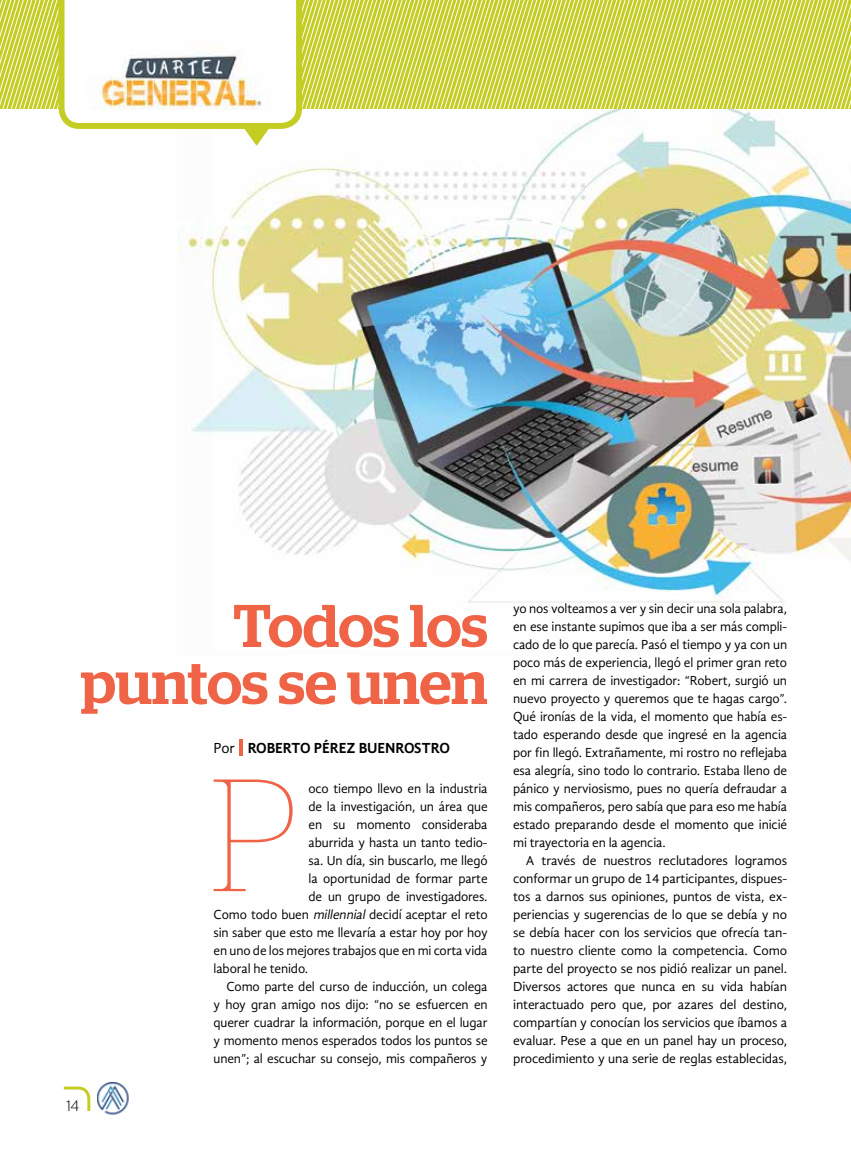
<style>
.page{position:relative;width:851px;height:1149px;background:#fff}
.page>*{position:absolute;margin:0;border:0;box-sizing:border-box;transform-origin:0 0}
.t1{font:100 159.45px "Stag";color:#ef6346}
.t2{font:500 60px/57px "Stag";letter-spacing:-.005em;color:#ef6346;text-align:right}
.t3{font:700 15px "Gandhi Sans";letter-spacing:-.01em;color:#000}
.t4{font:300 15px "Stag Sans";color:#000}
.t5{font:13.5px/18px "Gandhi Sans";letter-spacing:-.01em;color:#000;text-align:justify}
.s1{font-weight:400}
.s2{font-style:italic}
</style>
<div class="page">
<img style="left:177px;top:146px;width:673px;height:460px">
<svg style="left:0;top:0;width:850px;height:146px"></svg>
<hr style="left:239px;top:739px;width:3px;height:16px;background:#ef6346">
<img style="left:97px;top:1082px;width:32px;height:32px">
<svg style="left:63px;top:1086px;width:28px;height:25px"></svg>
<img style="left:87px;top:9px;width:185px;height:100px">
<h2 class="t2" style="left:81px;top:596px;width:408px">Todos los puntos se unen</h2>
<p class="t5" style="left:513px;top:598px;width:275px">yo nos volteamos a ver y sin decir una sola palabra, en ese instante supimos que iba a ser más compli&shy;cado de lo que parecía. Pasó el tiempo y ya con un poco más de experiencia, llegó el primer gran reto en mi carrera de investigador: “Robert, surgió un nuevo proyecto y queremos que te hagas cargo”.<br>Qué ironías de la vida, el momento que había es&shy;tado esperando desde que ingresé en la agencia por fin llegó. Extrañamente, mi rostro no reflejaba esa alegría, sino todo lo contrario. Estaba lleno de pánico y nerviosismo, pues no quería defraudar a mis compañeros, pero sabía que para eso me había estado preparando desde el momento que inicié mi trayectoria en la agencia.</p>
<p class="t5" style="left:513px;top:850px;width:275px;text-indent:13px">A través de nuestros reclutadores logramos conformar un grupo de 14 participantes, dispues&shy;tos a darnos sus opiniones, puntos de vista, ex&shy;periencias y sugerencias de lo que se debía y no se debía hacer con los servicios que ofrecía tan&shy;to nuestro cliente como la competencia. Como parte del proyecto se nos pidió realizar un panel.<br>Diversos actores que nunca en su vida habían interactuado pero que, por azares del destino, compartían y conocían los servicios que íbamos a evaluar. Pese a que en un panel hay un proceso, procedimiento y una serie de reglas establecidas,</p>
<p class="t3" style="left:213px;top:738px;width:238px"><span class="s1">Por</span> ROBERTO PÉREZ BUENROSTRO</p>
<h1 class="t1" style="left:211px;top:747px;width:88px">P</h1>
<p class="t5" style="left:308px;top:778px;width:180px">oco tiempo llevo en la industria</p>
<p class="t5" style="left:308px;top:796px;width:180px">de la investigación, un área que</p>
<p class="t5" style="left:308px;top:814px;width:180px">en su momento consideraba</p>
<p class="t5" style="left:308px;top:832px;width:180px">aburrida y hasta un tanto tedio-</p>
<p class="t5" style="left:308px;top:850px;width:180px">sa. Un día, sin buscarlo, me llegó</p>
<p class="t5" style="left:308px;top:868px;width:180px">la oportunidad de formar parte</p>
<p class="t5" style="left:308px;top:886px;width:180px">de un grupo de investigadores.</p>
<p class="t5" style="left:213px;top:904px;width:275px">Como todo buen <span class="s2">millennial</span> decidí aceptar el reto</p>
<p class="t5" style="left:213px;top:922px;width:275px">sin saber que esto me llevaría a estar hoy por hoy</p>
<p class="t5" style="left:213px;top:940px;width:275px">en uno de los mejores trabajos que en mi corta vida</p>
<p class="t5" style="left:213px;top:958px;width:96px">laboral he tenido.</p>
<p class="t5" style="left:226px;top:976px;width:263px">Como parte del curso de inducción, un colega</p>
<p class="t5" style="left:213px;top:994px;width:275px">y hoy gran amigo nos dijo: “no se esfuercen en</p>
<p class="t5" style="left:213px;top:1012px;width:275px">querer cuadrar la información, porque en el lugar</p>
<p class="t5" style="left:213px;top:1030px;width:275px">y momento menos esperados todos los puntos se</p>
<p class="t5" style="left:213px;top:1048px;width:275px">unen”; al escuchar su consejo, mis compañeros y</p>
<p class="t4" style="left:67px;top:1096px;width:14px">14</p>
</div>
